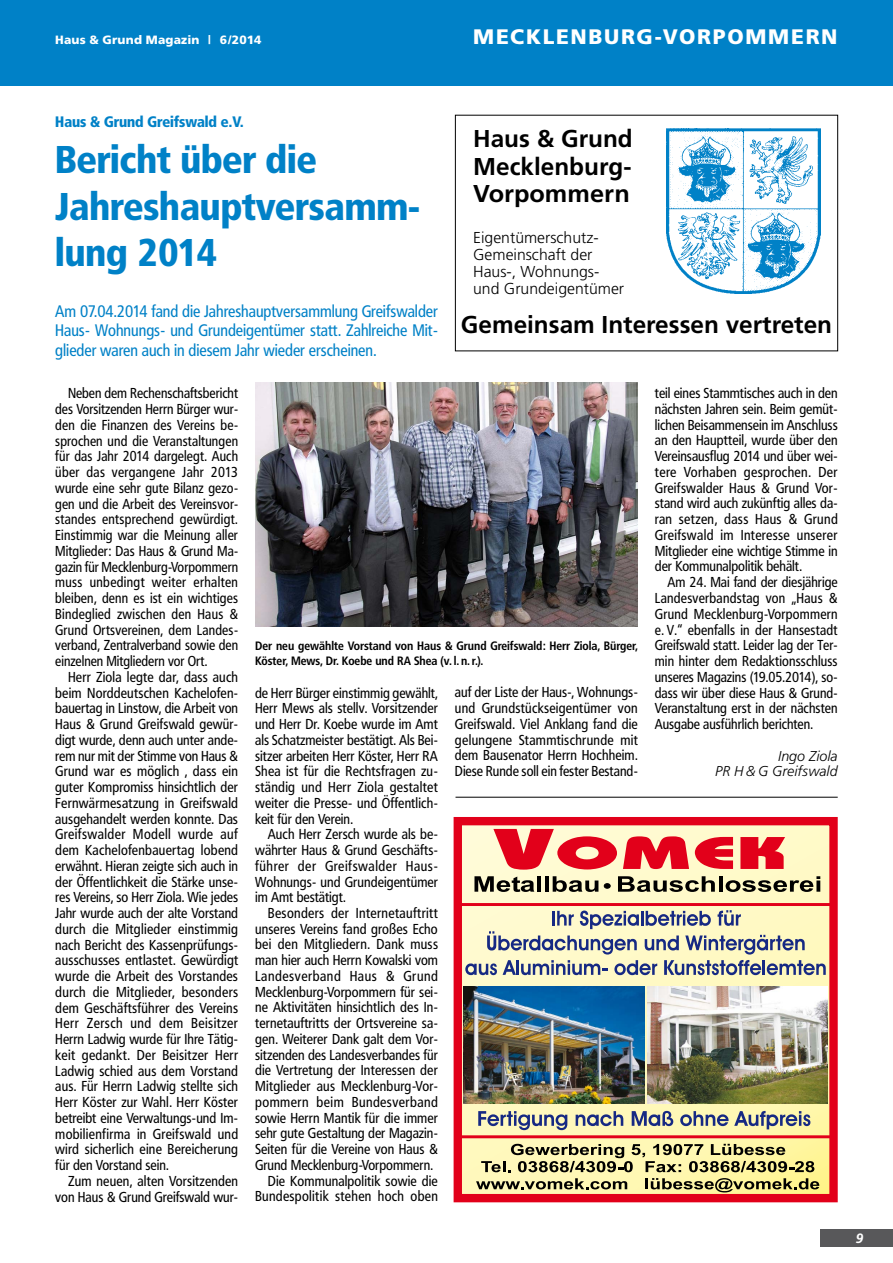
<style>
.page{position:relative;width:893px;height:1263px;background:#fff}
.page>*{position:absolute;margin:0;border:0;box-sizing:border-box;transform-origin:0 0}
.t1{font:900 38.25px/46.5px "Frutiger Condensed BQ";color:#0081c7}
.t2{font:700 24.3px/27.6px "Frutiger";color:#000;text-align:justify}
.t3{font:900 21px "Frutiger";letter-spacing:.08em;color:#fff}
.t4{font:16.5px/19.5px "Frutiger Condensed BQ";color:#0081c7;text-align:justify}
.t5{font:300 15.75px/17.1px "Frutiger";color:#000}
.t6{font:900 15px "Frutiger Condensed BQ";color:#0081c7}
.t7{font:14.25px/15.8px "Frutiger Condensed BQ";letter-spacing:.01em;color:#000;text-align:justify}
.t8{font:14.25px "Frutiger Condensed BQ";letter-spacing:.03em;color:#000}
.t9{font:italic 300 14.25px/15.8px "Frutiger";color:#000;text-align:right}
.t10{font:14.25px "Frutiger Condensed BQ";letter-spacing:.04em;color:#000}
.t11{font:italic 700 13.5px "Frutiger";color:#fff}
.t12{font:700 12px/14.2px "Frutiger Condensed BQ";color:#000}
.t13{font:900 12px "Frutiger";letter-spacing:.015em;color:#fff}
</style>
<div class="page">
<div style="left:821px;top:1229px;width:72px;height:17px;background:#58585a"></div>
<div style="left:0;top:0;width:893px;height:85px;background:#0081c7"></div>
<img style="left:666px;top:129px;width:154px;height:165px">
<div style="left:455px;top:115px;width:383px;height:236px;border:1px solid #000"></div>
<img style="left:255px;top:383px;width:383px;height:244px">
<svg style="left:463px;top:826px;width:366px;height:367px;background:#faf4be"></svg>
<div style="left:454px;top:817px;width:384px;height:385px;border:8px solid #e2001a"></div>
<svg style="left:481px;top:1144px;width:333px;height:28px;background:#b4ae7c"></svg>
<svg style="left:476px;top:1178px;width:151px;height:11px;background:#a29d74"></svg>
<svg style="left:646px;top:1178px;width:173px;height:14px;background:#a9a369"></svg>
<svg style="left:493px;top:829px;width:292px;height:41px;background:#ee6f6b"></svg>
<svg style="left:474px;top:876px;width:60px;height:16px"></svg>
<hr style="left:537px;top:876px;width:4px;height:16px;background:#000">
<hr style="left:545px;top:876px;width:4px;height:16px;background:#000">
<svg style="left:553px;top:876px;width:45px;height:16px"></svg>
<svg style="left:618px;top:876px;width:97px;height:16px;background:#928f74"></svg>
<hr style="left:719px;top:876px;width:4px;height:16px;background:#000">
<svg style="left:726px;top:876px;width:94px;height:16px"></svg>
<svg style="left:816px;top:880px;width:4px;height:12px"></svg>
<svg style="left:604px;top:883px;width:6px;height:5px"></svg>
<hr style="left:461px;top:903px;width:374px;height:3px;background:#e2001a">
<hr style="left:459px;top:1135px;width:371px;height:3px;background:#e2001a">
<img style="left:647px;top:987px;width:180px;height:116px">
<hr style="left:641px;top:911px;width:3px;height:14px;background:#162983">
<svg style="left:646px;top:911px;width:65px;height:15px"></svg>
<svg style="left:718px;top:910px;width:23px;height:16px"></svg>
<svg style="left:487px;top:910px;width:152px;height:44px;background:#c8c9bb"></svg>
<svg style="left:645px;top:935px;width:34px;height:15px"></svg>
<svg style="left:685px;top:935px;width:120px;height:19px;background:#adb0ac"></svg>
<svg style="left:465px;top:963px;width:32px;height:12px"></svg>
<svg style="left:503px;top:960px;width:104px;height:15px;background:#a3a7ae"></svg>
<svg style="left:614px;top:960px;width:43px;height:15px"></svg>
<svg style="left:664px;top:960px;width:162px;height:15px;background:#999ea5"></svg>
<svg style="left:478px;top:1111px;width:89px;height:19px;background:#abada8"></svg>
<svg style="left:576px;top:1111px;width:47px;height:15px"></svg>
<svg style="left:632px;top:1111px;width:41px;height:15px"></svg>
<svg style="left:680px;top:1111px;width:130px;height:18px;background:#afb0a1"></svg>
<img style="left:464px;top:987px;width:181px;height:116px">
<hr style="left:455px;top:797px;width:383px;height:1px;background:#000">
<p class="t13" style="left:55px;top:33px;width:208px">HAUS &amp; GRUND MAGAZIN | 6/2014</p>
<h3 class="t3" style="left:473px;top:24px;width:366px">MECKLENBURG-VORPOMMERN</h3>
<p class="t6" style="left:55px;top:112px;width:190px">Haus &amp; Grund Greifswald e.V.</p>
<h1 class="t1" style="left:55px;top:136px;width:366px">Bericht über die<br>Jahreshauptversamm&shy;lung 2014</h1>
<p class="t4" style="left:55px;top:301px;width:384px">Am 07.04.2014 fand die Jahreshauptversammlung Greifswalder Haus- Wohnungs- und Grundeigentümer statt. Zahlreiche Mit&shy;glieder waren auch in diesem Jahr wieder erscheinen.</p>
<h2 class="t2" style="left:473px;top:125px;width:161px">Haus &amp; Grund Mecklenburg-Vorpommern</h2>
<p class="t5" style="left:473px;top:228px;width:152px">Eigentümerschutz-<br>Gemeinschaft der<br>Haus-, Wohnungs&shy;und Grundeigentümer</p>
<h2 class="t2" style="left:461px;top:311px;width:373px">Gemeinsam Interessen vertreten</h2>
<p class="t7" style="left:55px;top:385px;width:184px;text-indent:13px">Neben dem Rechenschaftsbericht des Vorsitzenden Herrn Bürger wur&shy;den die Finanzen des Vereins be&shy;sprochen und die Veranstaltungen für das Jahr 2014 dargelegt. Auch über das vergangene Jahr 2013 wurde eine sehr gute Bilanz gezo&shy;gen und die Arbeit des Vereinsvor&shy;standes entsprechend gewürdigt.<br>Einstimmig war die Meinung aller Mitglieder: Das Haus &amp; Grund Ma&shy;gazin für Mecklenburg-Vorpommern muss unbedingt weiter erhalten bleiben, denn es ist ein wichtiges Bindeglied zwischen den Haus &amp; Grund Ortsvereinen, dem Landes&shy;verband, Zentralverband sowie den einzelnen Mitgliedern vor Ort.</p>
<p class="t7" style="left:55px;top:669px;width:184px;text-indent:13px">Herr Ziola legte dar, dass auch beim Norddeutschen Kachelofen&shy;bauertag in Linstow, die Arbeit von Haus &amp; Grund Greifswald gewür&shy;digt wurde, denn auch unter ande&shy;rem nur mit der Stimme von Haus &amp; Grund war es möglich , dass ein guter Kompromiss hinsichtlich der Fernwärmesatzung in Greifswald ausgehandelt werden konnte. Das Greifswalder Modell wurde auf dem Kachelofenbauertag lobend erwähnt. Hieran zeigte sich auch in der Öffentlichkeit die Stärke unse&shy;res Vereins, so Herr Ziola. Wie jedes Jahr wurde auch der alte Vorstand durch die Mitglieder einstimmig nach Bericht des Kassenprüfungs&shy;ausschusses entlastet. Gewürdigt wurde die Arbeit des Vorstandes durch die Mitglieder, besonders dem Geschäftsführer des Vereins Herr Zersch und dem Beisitzer Herrn Ladwig wurde für Ihre Tätig&shy;keit gedankt. Der Beisitzer Herr Ladwig schied aus dem Vorstand aus. Für Herrn Ladwig stellte sich Herr Köster zur Wahl. Herr Köster betreibt eine Verwaltungs-und Im&shy;mobilienfirma in Greifswald und wird sicherlich eine Bereicherung für den Vorstand sein.</p>
<p class="t7" style="left:55px;top:1173px;width:184px;text-align:right">Zum neuen, alten Vorsitzenden von Haus &amp; Grund Greifswald wur-</p>
<p class="t12" style="left:255px;top:639px;width:384px">Der neu gewählte Vorstand von Haus &amp; Grund Greifswald: Herr Ziola, Bürger,<br>Köster, Mews, Dr. Koebe und RA Shea (v. l. n. r.).</p>
<p class="t7" style="left:255px;top:684px;width:184px">de Herr Bürger einstimmig gewählt, Herr Mews als stellv. Vorsitzender und Herr Dr. Koebe wurde im Amt als Schatzmeister bestätigt. Als Bei&shy;sitzer arbeiten Herr Köster, Herr RA Shea ist für die Rechtsfragen zu&shy;ständig und Herr Ziola gestaltet weiter die Presse- und Öffentlich&shy;keit für den Verein.</p>
<p class="t7" style="left:255px;top:826px;width:184px;text-indent:13px">Auch Herr Zersch wurde als be&shy;währter Haus &amp; Grund Geschäfts&shy;führer der Greifswalder Haus-Wohnungs- und Grundeigentümer im Amt bestätigt.</p>
<p class="t7" style="left:268px;top:905px;width:172px">Besonders der Internetauftritt</p>
<p class="t7" style="left:255px;top:921px;width:184px">unseres Vereins fand großes Echo</p>
<p class="t7" style="left:255px;top:936px;width:184px">bei den Mitgliedern. Dank muss</p>
<p class="t7" style="left:255px;top:952px;width:184px">man hier auch Herrn Kowalski vom</p>
<p class="t10" style="left:255px;top:967px;width:184px">Landesverband Haus &amp; Grund</p>
<p class="t7" style="left:255px;top:984px;width:184px">Mecklenburg-Vorpommern für sei-</p>
<p class="t7" style="left:255px;top:999px;width:184px">ne Aktivitäten hinsichtlich des In-</p>
<p class="t7" style="left:255px;top:1015px;width:184px">ternetauftritts der Ortsvereine sa-</p>
<p class="t7" style="left:255px;top:1031px;width:184px">gen. Weiterer Dank galt dem Vor-</p>
<p class="t7" style="left:255px;top:1047px;width:184px">sitzenden des Landesverbandes für</p>
<p class="t7" style="left:255px;top:1062px;width:184px">die Vertretung der Interessen der</p>
<p class="t7" style="left:255px;top:1078px;width:184px">Mitglieder aus Mecklenburg-Vor-</p>
<p class="t8" style="left:255px;top:1093px;width:184px">pommern beim Bundesverband</p>
<p class="t7" style="left:255px;top:1110px;width:184px">sowie Herrn Mantik für die immer</p>
<p class="t7" style="left:255px;top:1125px;width:184px">sehr gute Gestaltung der Magazin-</p>
<p class="t7" style="left:255px;top:1141px;width:184px">Seiten für die Vereine von Haus &amp;</p>
<p class="t7" style="left:255px;top:1157px;width:180px">Grund Mecklenburg-Vorpommern.</p>
<p class="t7" style="left:268px;top:1173px;width:171px">Die Kommunalpolitik sowie die</p>
<p class="t7" style="left:255px;top:1188px;width:184px">Bundespolitik stehen hoch oben</p>
<p class="t7" style="left:455px;top:684px;width:184px">auf der Liste der Haus-, Wohnungs&shy;und Grundstückseigentümer von Greifswald. Viel Anklang fand die gelungene Stammtischrunde mit dem Bausenator Herrn Hochheim.<br>Diese Runde soll ein fester Bestand-</p>
<p class="t7" style="left:655px;top:385px;width:184px">teil eines Stammtisches auch in den nächsten Jahren sein. Beim gemüt&shy;lichen Beisammensein im Anschluss an den Hauptteil, wurde über den Vereinsausflug 2014 und über wei&shy;tere Vorhaben gesprochen. Der Greifswalder Haus &amp; Grund Vor&shy;stand wird auch zukünftig alles da&shy;ran setzen, dass Haus &amp; Grund Greifswald im Interesse unserer Mitglieder eine wichtige Stimme in der Kommunalpolitik behält.</p>
<p class="t7" style="left:655px;top:574px;width:184px;text-indent:13px">Am 24. Mai fand der diesjährige Landesverbandstag von „Haus &amp; Grund Mecklenburg-Vorpommern e. V.“ ebenfalls in der Hansestadt Greifswald statt. Leider lag der Ter&shy;min hinter dem Redaktionsschluss unseres Magazins (19.05.2014), so&shy;dass wir über diese Haus &amp; Grund-Veranstaltung erst in der nächsten Ausgabe ausführlich berichten.</p>
<p class="t9" style="left:715px;top:748px;width:124px">Ingo Ziola<br>PR H &amp; G Greifswald</p>
<p class="t11" style="left:856px;top:1230px;width:9px">9</p>
</div>
